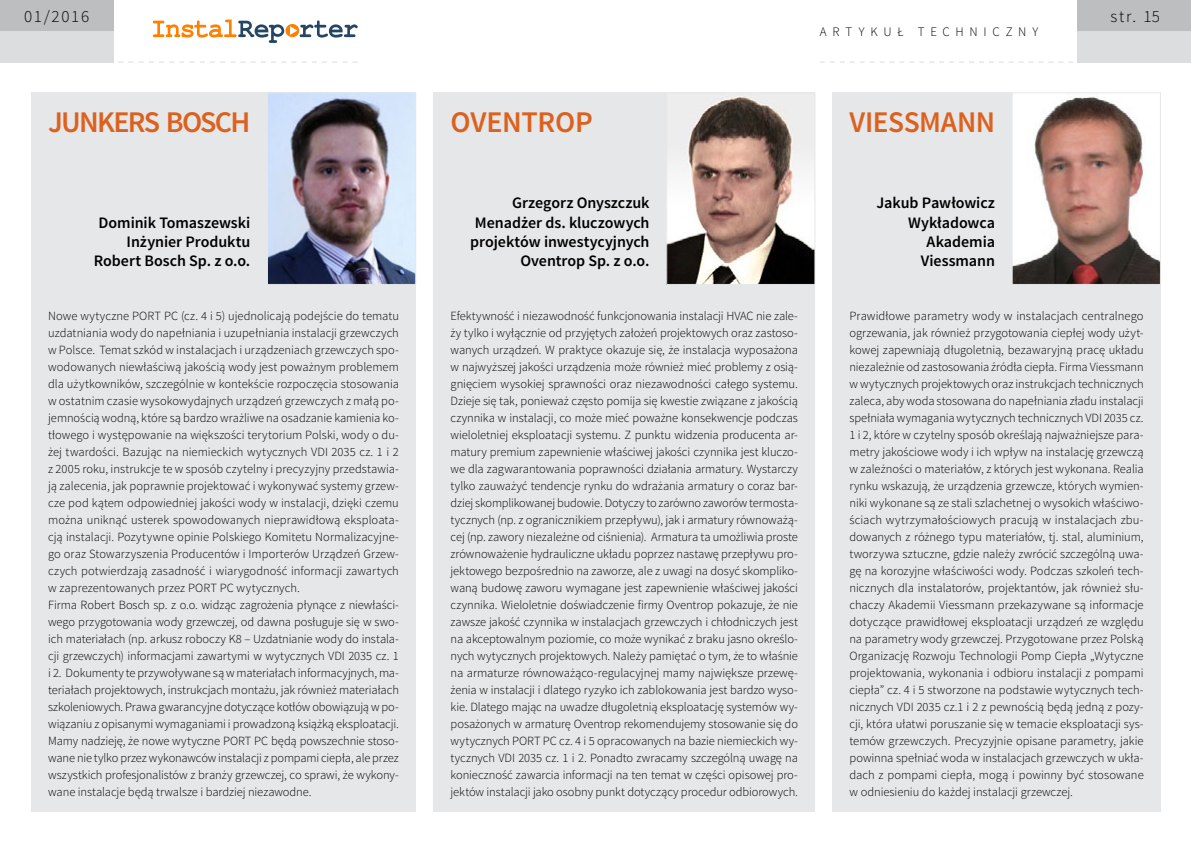
<style>
.page{position:relative;width:1191px;height:842px;background:#fff}
.page>*{position:absolute;margin:0;border:0;box-sizing:border-box;transform-origin:0 0}
.t1{font:600 30px "Source Sans Pro";letter-spacing:-.015em;color:#dc611e}
.t2{font:600 30px "Source Sans Pro";letter-spacing:-.06em;color:#dc611e}
.t3{font:300 17px "Source Sans Pro";letter-spacing:.1em;color:#000}
.t4{font:600 16px/19.2px "Source Sans Pro";letter-spacing:-.005em;color:#000;text-align:right}
.t5{font:300 13px "Source Sans Pro";letter-spacing:.44em;color:#000}
.t6{font:300 12.5px/17px "Source Sans Pro";color:#000;text-align:justify}
</style>
<div class="page">
<div style="left:1077px;top:0;width:114px;height:31px;background:#bcbec0"></div>
<div style="left:1077px;top:31px;width:114px;height:31px;background:#dcddde"></div>
<svg style="left:153px;top:20px;width:204px;height:23px"></svg>
<div style="left:0;top:0;width:113px;height:31px;background:#bcbec0"></div>
<div style="left:0;top:31px;width:113px;height:31px;background:#dcddde"></div>
<svg style="left:108px;top:62px;width:249px;height:1px"></svg>
<svg style="left:820px;top:62px;width:263px;height:1px"></svg>
<div style="left:433px;top:285px;width:382px;height:527px;background:#e6e7e8"></div>
<div style="left:433px;top:93px;width:382px;height:192px;background:#e6e7e8"></div>
<svg style="left:666px;top:95px;width:149px;height:190px"></svg>
<div style="left:31px;top:285px;width:385px;height:527px;background:#e6e7e8"></div>
<div style="left:31px;top:93px;width:385px;height:192px;background:#e6e7e8"></div>
<img style="left:268px;top:93px;width:148px;height:192px">
<div style="left:832px;top:285px;width:328px;height:527px;background:#e6e7e8"></div>
<div style="left:832px;top:93px;width:328px;height:192px;background:#e6e7e8"></div>
<svg style="left:1012px;top:93px;width:148px;height:192px;background:#b39c95"></svg>
<h2 class="t3" style="left:24px;top:6px;width:67px">01/2016</h2>
<h2 class="t3" style="left:1110px;top:6px;width:51px">str. 15</h2>
<p class="t5" style="left:820px;top:24px;width:220px">artykuł techniczny</p>
<h1 class="t2" style="left:48px;top:103px;width:204px">JUNKERS BOSCH</h1>
<p class="t4" style="left:94px;top:213px;width:158px">Dominik Tomaszewski<br>Inżynier Produktu<br>Robert Bosch Sp. z o.o.</p>
<p class="t6" style="left:48px;top:308px;width:352px;text-align:left">Nowe wytyczne PORT PC (cz. 4 i 5) ujednolicają podejście do tematu uzdatniania wody do napełniania i uzupełniania instalacji grzewczych w Polsce. Temat szkód w instalacjach i urządzeniach grzewczych spo&shy;wodowanych niewłaściwą jakością wody jest poważnym problemem dla użytkowników, szczególnie w kontekście rozpoczęcia stosowania w ostatnim czasie wysokowydajnych urządzeń grzewczych z małą po&shy;jemnością wodną, które są bardzo wrażliwe na osadzanie kamienia ko&shy;tłowego i występowanie na większości terytorium Polski, wody o du&shy;żej twardości. Bazując na niemieckich wytycznych VDI 2035 cz. 1 i 2 z 2005 roku, instrukcje te w sposób czytelny i precyzyjny przedstawia&shy;ją zalecenia, jak poprawnie projektować i wykonywać systemy grzew&shy;cze pod kątem odpowiedniej jakości wody w instalacji, dzięki czemu można uniknąć usterek spowodowanych nieprawidłową eksploata&shy;cją instalacji. Pozytywne opinie Polskiego Komitetu Normalizacyjne&shy;go oraz Stowarzyszenia Producentów i Importerów Urządzeń Grzew&shy;czych potwierdzają zasadność i wiarygodność informacji zawartych w zaprezentowanych przez PORT PC wytycznych.<br>Firma Robert Bosch sp. z o.o. widząc zagrożenia płynące z niewłaści&shy;wego przygotowania wody grzewczej, od dawna posługuje się w swo&shy;ich materiałach (np. arkusz roboczy K8 – Uzdatnianie wody do instala&shy;cji grzewczych) informacjami zawartymi w wytycznych VDI 2035 cz. 1 i 2. Dokumenty te przywoływane są w materiałach informacyjnych, ma&shy;teriałach projektowych, instrukcjach montażu, jak również materiałach szkoleniowych. Prawa gwarancyjne dotyczące kotłów obowiązują w po&shy;wiązaniu z opisanymi wymaganiami i prowadzoną książką eksploatacji.<br>Mamy nadzieję, że nowe wytyczne PORT PC będą powszechnie stoso&shy;wane nie tylko przez wykonawców instalacji z pompami ciepła, ale przez wszystkich profesjonalistów z branży grzewczej, co sprawi, że wykony&shy;wane instalacje będą trwalsze i bardziej niezawodne.</p>
<h1 class="t1" style="left:450px;top:103px;width:144px">OVENTROP</h1>
<p class="t4" style="left:470px;top:194px;width:181px">Grzegorz Onyszczuk<br>Menadżer ds. kluczowych projektów inwestycyjnych<br>Oventrop Sp. z o.o.</p>
<p class="t6" style="left:450px;top:308px;width:349px">Efektywność i niezawodność funkcjonowania instalacji HVAC nie zale&shy;ży tylko i wyłącznie od przyjętych założeń projektowych oraz zastoso&shy;wanych urządzeń. W praktyce okazuje się, że instalacja wyposażona w najwyższej jakości urządzenia może również mieć problemy z osią&shy;gnięciem wysokiej sprawności oraz niezawodności całego systemu.<br>Dzieje się tak, ponieważ często pomija się kwestie związane z jakością czynnika w instalacji, co może mieć poważne konsekwencje podczas wieloletniej eksploatacji systemu. Z punktu widzenia producenta ar&shy;matury premium zapewnienie właściwej jakości czynnika jest kluczo&shy;we dla zagwarantowania poprawności działania armatury. Wystarczy tylko zauważyć tendencje rynku do wdrażania armatury o coraz bar&shy;dziej skomplikowanej budowie. Dotyczy to zarówno zaworów termosta&shy;tycznych (np. z ogranicznikiem przepływu), jak i armatury równoważą&shy;cej (np. zawory niezależne od ciśnienia). Armatura ta umożliwia proste zrównoważenie hydrauliczne układu poprzez nastawę przepływu pro&shy;jektowego bezpośrednio na zaworze, ale z uwagi na dosyć skompliko&shy;waną budowę zaworu wymagane jest zapewnienie właściwej jakości czynnika. Wieloletnie doświadczenie firmy Oventrop pokazuje, że nie zawsze jakość czynnika w instalacjach grzewczych i chłodniczych jest na akceptowalnym poziomie, co może wynikać z braku jasno określo&shy;nych wytycznych projektowych. Należy pamiętać o tym, że to właśnie na armaturze równoważąco-regulacyjnej mamy największe przewę&shy;żenia w instalacji i dlatego ryzyko ich zablokowania jest bardzo wyso&shy;kie. Dlatego mając na uwadze długoletnią eksploatację systemów wy&shy;posażonych w armaturę Oventrop rekomendujemy stosowanie się do wytycznych PORT PC cz. 4 i 5 opracowanych na bazie niemieckich wy&shy;tycznych VDI 2035 cz. 1 i 2. Ponadto zwracamy szczególną uwagę na konieczność zawarcia informacji na ten temat w części opisowej pro&shy;jektów instalacji jako osobny punkt dotyczący procedur odbiorowych.</p>
<h1 class="t1" style="left:849px;top:103px;width:147px">VIESSMANN</h1>
<p class="t4" style="left:876px;top:194px;width:120px">Jakub Pawłowicz<br>Wykładowca<br>Akademia<br>Viessmann</p>
<p class="t6" style="left:849px;top:308px;width:296px">Prawidłowe parametry wody w instalacjach centralnego ogrzewania, jak również przygotowania ciepłej wody użyt&shy;kowej zapewniają długoletnią, bezawaryjną pracę układu niezależnie od zastosowania źródła ciepła. Firma Viessmann w wytycznych projektowych oraz instrukcjach technicznych zaleca, aby woda stosowana do napełniania zładu instalacji spełniała wymagania wytycznych technicznych VDI 2035 cz.<br>1 i 2, które w czytelny sposób określają najważniejsze para&shy;metry jakościowe wody i ich wpływ na instalację grzewczą w zależności o materiałów, z których jest wykonana. Realia rynku wskazują, że urządzenia grzewcze, których wymien&shy;niki wykonane są ze stali szlachetnej o wysokich właściwo&shy;ściach wytrzymałościowych pracują w instalacjach zbu&shy;dowanych z różnego typu materiałów, tj. stal, aluminium, tworzywa sztuczne, gdzie należy zwrócić szczególną uwa&shy;gę na korozyjne właściwości wody. Podczas szkoleń tech&shy;nicznych dla instalatorów, projektantów, jak również słu&shy;chaczy Akademii Viessmann przekazywane są informacje dotyczące prawidłowej eksploatacji urządzeń ze względu na parametry wody grzewczej. Przygotowane przez Polską Organizację Rozwoju Technologii Pomp Ciepła „Wytyczne projektowania, wykonania i odbioru instalacji z pompami ciepła” cz. 4 i 5 stworzone na podstawie wytycznych tech&shy;nicznych VDI 2035 cz.1 i 2 z pewnością będą jedną z pozy&shy;cji, która ułatwi poruszanie się w temacie eksploatacji sys&shy;temów grzewczych. Precyzyjnie opisane parametry, jakie powinna spełniać woda w instalacjach grzewczych w ukła&shy;dach z pompami ciepła, mogą i powinny być stosowane w odniesieniu do każdej instalacji grzewczej.</p>
</div>
